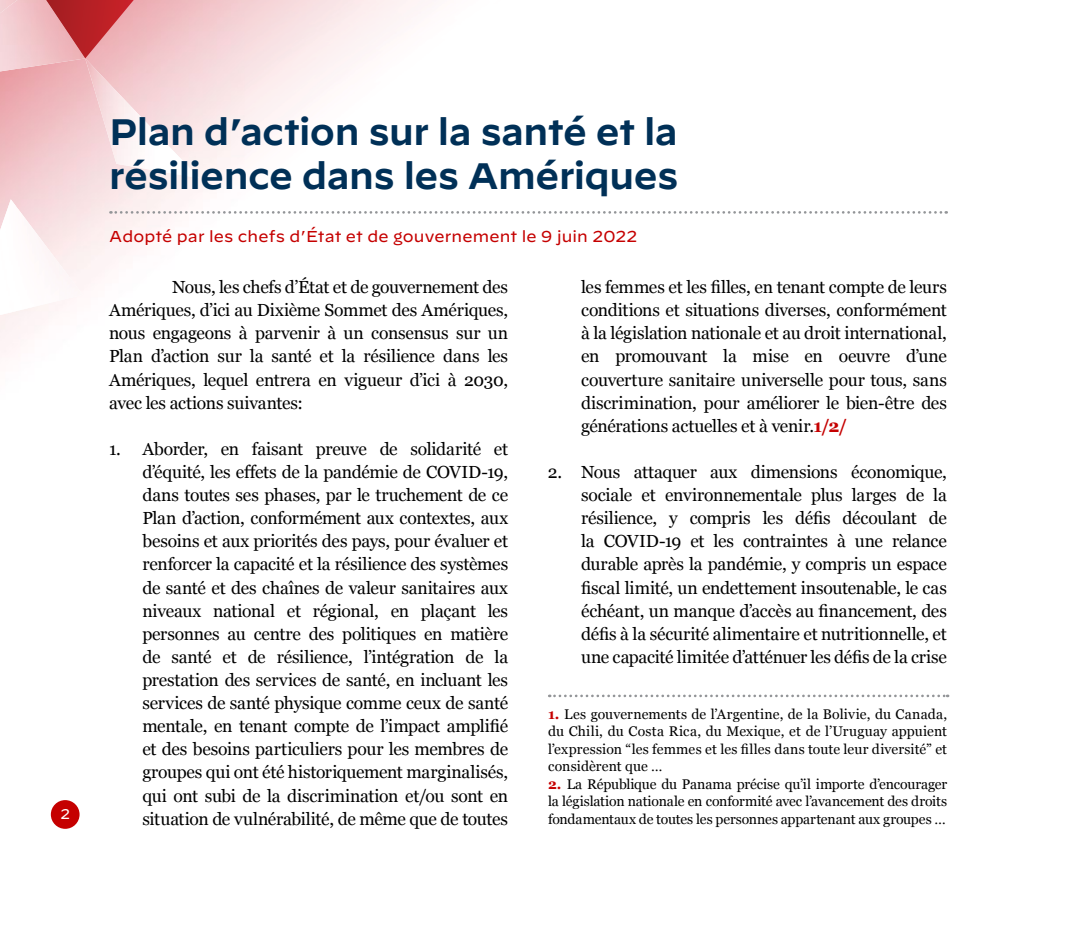
<style>
.page{position:relative;width:1071px;height:943px;background:#fff}
.page>*{position:absolute;margin:0;border:0;box-sizing:border-box;transform-origin:0 0}
.t1{font:600 36.75px/43.8px "Decimal";letter-spacing:-.015em;color:#003057}
.t2{font:17.5px/23.1px "Georgia";letter-spacing:-.02em;color:#000;text-align:justify}
.t3{font:15.75px "Decimal";letter-spacing:.01em;color:#c50000}
.t4{font:14px/17.5px "Georgia";color:#000;text-align:justify}
.t5{font:14px "Decimal";color:#fff}
.s1{font-weight:700;color:#c50000}
</style>
<div class="page">
<img style="left:0;top:0;width:85px;height:75px">
<img style="left:85px;top:58px;width:115px;height:120px">
<img style="left:0;top:199px;width:83px;height:122px">
<svg style="left:35px;top:0;width:111px;height:58px;background:#d77a7f"></svg>
<div style="left:51px;top:800px;width:29px;height:28px;background:#c50000;border-radius:50%"></div>
<svg style="left:549px;top:694px;width:399px;height:3px"></svg>
<svg style="left:110px;top:211px;width:837px;height:3px"></svg>
<p class="t5" style="left:60px;top:805px;width:11px">2</p>
<h1 class="t1" style="left:109px;top:105px;width:571px">Plan d’action sur la santé et la résilience dans les Amériques</h1>
<p class="t3" style="left:109px;top:227px;width:530px">Adopté par les chefs d’État et de gouvernement le 9 juin 2022</p>
<p class="t2" style="left:109px;top:275px;width:401px;text-indent:63px">Nous, les chefs d’État et de gouvernement des Amériques, d’ici au Dixième Sommet des Amériques, nous engageons à parvenir à un consensus sur un Plan d’action sur la santé et la résilience dans les Amériques, lequel entrera en vigueur d’ici à 2030, avec les actions suivantes:</p>
<p class="t2" style="left:142px;top:436px;width:367px;text-indent:-33px">1. Aborder, en faisant preuve de solidarité et d’équité, les effets de la pandémie de COVID-19, dans toutes ses phases, par le truchement de ce Plan d’action, conformément aux contextes, aux besoins et aux priorités des pays, pour évaluer et renforcer la capacité et la résilience des systèmes de santé et des chaînes de valeur sanitaires aux niveaux national et régional, en plaçant les personnes au centre des politiques en matière de santé et de résilience, l’intégration de la prestation des services de santé, en incluant les services de santé physique comme ceux de santé mentale, en tenant compte de l’impact amplifié et des besoins particuliers pour les membres de groupes qui ont été historiquement marginalisés, qui ont subi de la discrimination et/ou sont en situation de vulnérabilité, de même que de toutes</p>
<p class="t2" style="left:581px;top:275px;width:367px">les femmes et les filles, en tenant compte de leurs conditions et situations diverses, conformément à la législation nationale et au droit international, en promouvant la mise en oeuvre d’une couverture sanitaire universelle pour tous, sans discrimination, pour améliorer le bien-être des générations actuelles et à venir.<span class="s1">1/2/</span></p>
<p class="t2" style="left:581px;top:459px;width:367px;text-indent:-33px">2. Nous attaquer aux dimensions économique, sociale et environnementale plus larges de la résilience, y compris les défis découlant de la COVID-19 et les contraintes à une relance durable après la pandémie, y compris un espace fiscal limité, un endettement insoutenable, le cas échéant, un manque d’accès au financement, des défis à la sécurité alimentaire et nutritionnelle, et une capacité limitée d’atténuer les défis de la crise</p>
<p class="t4" style="left:548px;top:704px;width:401px"><span class="s1">1.</span> Les gouvernements de l’Argentine, de la Bolivie, du Canada, du Chili, du Costa Rica, du Mexique, et de l’Uruguay appuient l’expression “les femmes et les filles dans toute leur diversité” et considèrent que …</p>
<p class="t4" style="left:548px;top:774px;width:401px"><span class="s1">2.</span> La République du Panama précise qu’il importe d’encourager la législation nationale en conformité avec l’avancement des droits fondamentaux de toutes les personnes appartenant aux groupes …</p>
</div>
